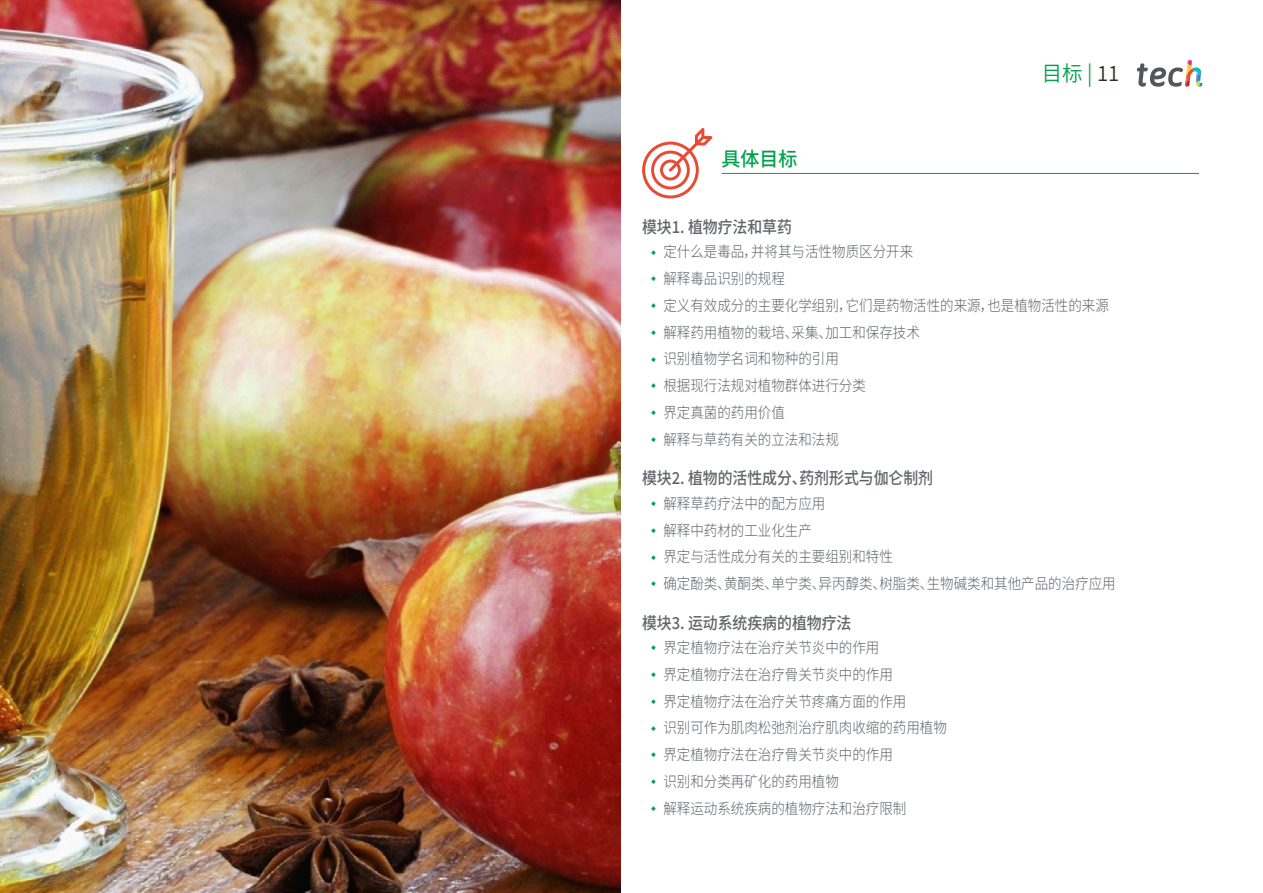
<style>
.page{position:relative;width:1263px;height:893px;background:#fff}
.page>*{position:absolute;margin:0;border:0;box-sizing:border-box;transform-origin:0 0}
.t1{font:21px "Source Han Sans CN";color:#04a14d}
.t2{font:500 19.5px "Source Han Sans CN";color:#04a14d}
.t3{font:500 16.5px "Source Han Sans CN";color:#61646a;scale:.9 1}
.t4{font:300 15px/26.7px "Source Han Sans CN";color:#61646a;scale:.9 1}
.s1{color:#312e20}
</style>
<div class="page">
<img style="left:0;top:0;width:621px;height:893px">
<svg style="left:1137px;top:60px;width:65px;height:27px"></svg>
<hr style="left:722px;top:173px;width:477px;height:1px;background:#04a14d">
<svg style="left:642px;top:128px;width:70px;height:70px"></svg>
<h2 class="t2" style="left:722px;top:147px;width:77px">具体目标</h2>
<h1 class="t1" style="left:1042px;top:61px;width:79px">目标 | <span class="s1">11</span></h1>
<p class="t3" style="left:642px;top:217px;width:168px">模块1. 植物疗法和草药</p>
<p class="t4" style="left:663px;top:239px;width:496px">定什么是毒品，并将其与活性物质区分开来<br>解释毒品识别的规程<br>定义有效成分的主要化学组别，它们是药物活性的来源，也是植物活性的来源解释药用植物的栽培、采集、加工和保存技术<br>识别植物学名词和物种的引用<br>根据现行法规对植物群体进行分类<br>界定真菌的药用价值<br>解释与草药有关的立法和法规</p>
<p class="t3" style="left:642px;top:469px;width:325px">模块2. 植物的活性成分、药剂形式与伽仑制剂</p>
<p class="t4" style="left:663px;top:490px;width:504px">解释草药疗法中的配方应用<br>解释中药材的工业化生产<br>界定与活性成分有关的主要组别和特性<br>确定酚类、黄酮类、单宁类、异丙醇类、树脂类、生物碱类和其他产品的治疗应用</p>
<p class="t3" style="left:642px;top:613px;width:234px">模块3. 运动系统疾病的植物疗法</p>
<p class="t4" style="left:663px;top:635px;width:316px">界定植物疗法在治疗关节炎中的作用<br>界定植物疗法在治疗骨关节炎中的作用<br>界定植物疗法在治疗关节疼痛方面的作用<br>识别可作为肌肉松弛剂治疗肌肉收缩的药用植物界定植物疗法在治疗骨关节炎中的作用<br>识别和分类再矿化的药用植物<br>解释运动系统疾病的植物疗法和治疗限制</p>
</div>
